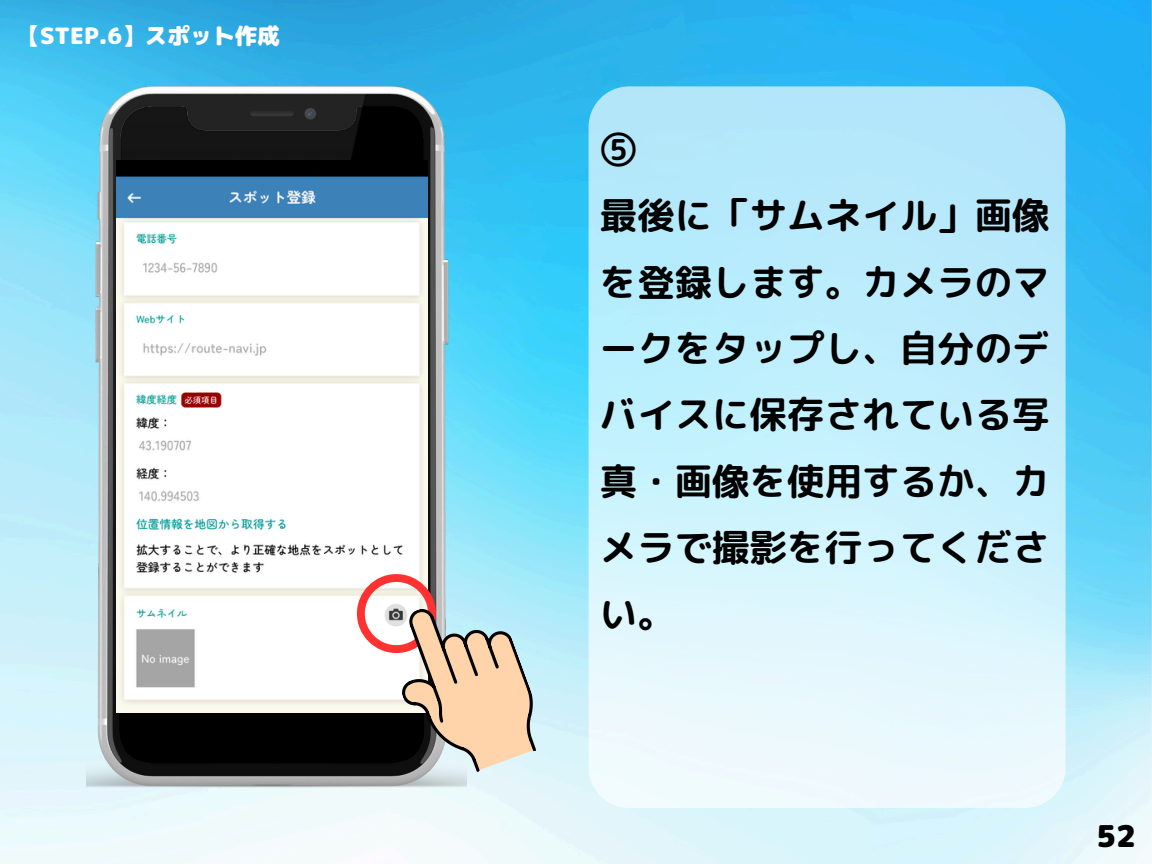
<style>
.page{position:relative;width:1152px;height:864px;background:#fff}
.page>*{position:absolute;margin:0;border:0;box-sizing:border-box;transform-origin:0 0}
.t1{font:37.5px/66.3px "rounded mplus 1 p bold";color:#000}
.t2{font:30px "rounded mplus 1 p black";color:#000}
.t3{font:22.5px "rounded mplus 1 p black";color:#fff}
</style>
<div class="page">
<img style="left:0;top:0;width:1152px;height:864px">
<svg style="left:589px;top:86px;width:477px;height:722px;background:#caf0fc"></svg>
<img style="left:86px;top:86px;width:381px;height:701px">
<img style="left:117px;top:160px;width:310px;height:553px">
<svg style="left:357px;top:574px;width:194px;height:214px;background:#c0bab1"></svg>
<p class="t3" style="left:18px;top:20px;width:264px">【STEP.6】スポット作成</p>
<p class="t1" style="left:600px;top:115px;width:451px">⑤<br>最後に「サムネイル」画像を登録します。カメラのマークをタップし、自分のデバイスに保存されている写真・画像を使用するか、カメラで撮影を行ってください。</p>
<h1 class="t2" style="left:1096px;top:815px;width:41px">52</h1>
</div>
